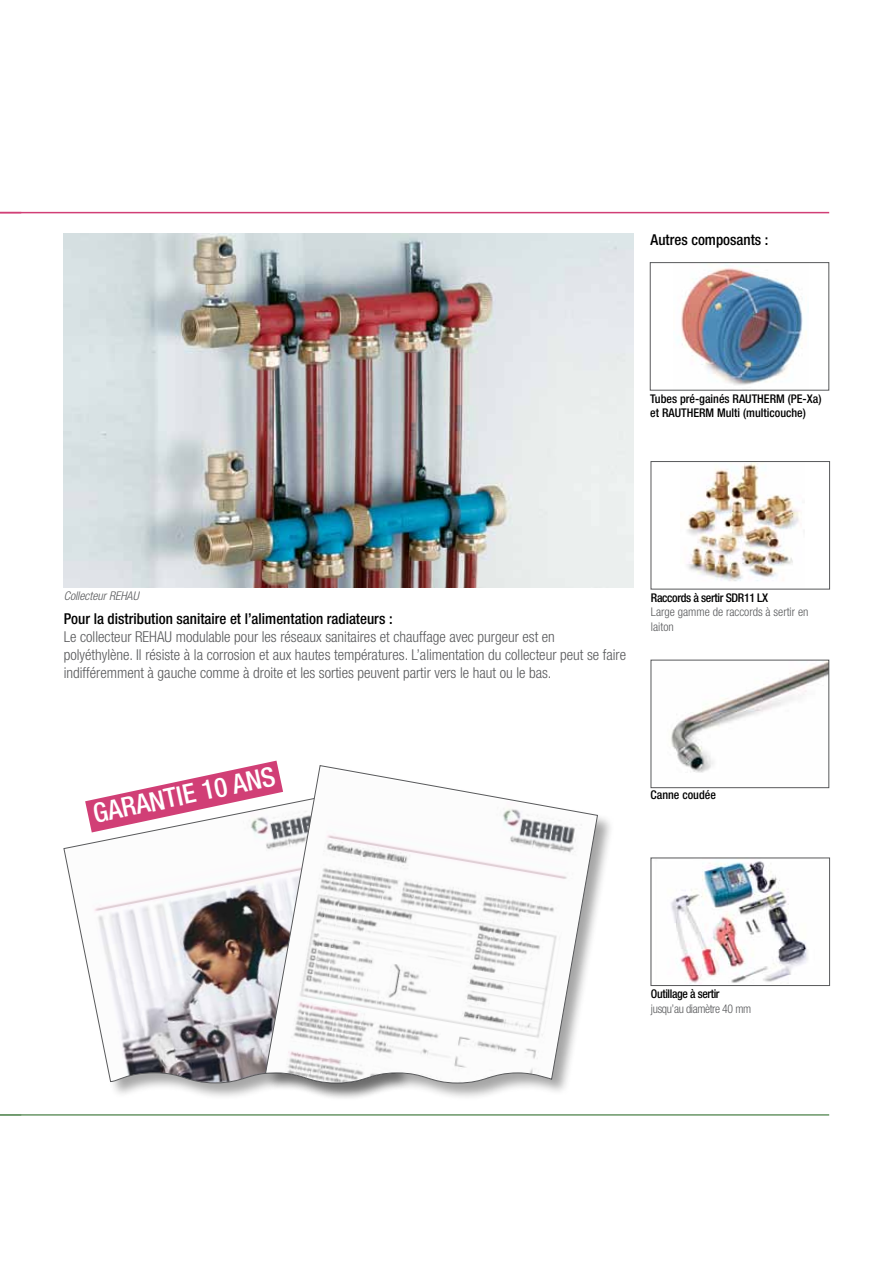
<style>
.page{position:relative;width:893px;height:1263px;background:#fff}
.page>*{position:absolute;margin:0;border:0;box-sizing:border-box;transform-origin:0 0}
.t1{font:500 condensed 27px "Helvetica Neue LT Std";color:#fff}
.t2{font:300 condensed 15px/18px "Helvetica Neue LT Std";color:#58595b}
.t3{font:500 condensed 15px "Helvetica Neue LT Std";color:#000}
.t4{font:500 condensed 12px/14.4px "Helvetica Neue LT Std";color:#000}
.t5{font:500 condensed 12px "Helvetica Neue LT Std";letter-spacing:-.03em;color:#000}
.t6{font:300 condensed 12px/14.4px "Helvetica Neue LT Std";color:#58595b}
.t7{font:300 condensed 12px "Helvetica Neue LT Std";letter-spacing:-.03em;color:#58595b}
.t8{font:italic 300 condensed 12px "Helvetica Neue LT Std";color:#58595b}
</style>
<div class="page">
<hr style="left:0;top:212px;width:829px;height:1px;background:#d13f76">
<hr style="left:0;top:1114px;width:829px;height:2px;background:#699667">
<img style="left:677px;top:265px;width:132px;height:120px">
<div style="left:650px;top:262px;width:179px;height:128px;border:1px solid #58595b"></div>
<img style="left:687px;top:463px;width:112px;height:118px">
<div style="left:651px;top:461px;width:179px;height:128px;border:1px solid #58595b"></div>
<img style="left:671px;top:662px;width:156px;height:111px">
<div style="left:651px;top:660px;width:178px;height:128px;border:1px solid #58595b"></div>
<div style="left:64px;top:793px;width:348px;height:308px;background:#000;opacity:.35"></div>
<svg style="left:64px;top:793px;width:201px;height:290px"></svg>
<div style="left:265px;top:765px;width:350px;height:336px;background:#000;opacity:.35"></div>
<svg style="left:265px;top:765px;width:333px;height:318px"></svg>
<img style="left:64px;top:234px;width:570px;height:353px">
<img style="left:671px;top:861px;width:137px;height:123px">
<div style="left:651px;top:858px;width:179px;height:128px;border:1px solid #58595b"></div>
<svg style="left:85px;top:761px;width:198px;height:71px"></svg>
<p class="t3" style="left:651px;top:230px;width:119px">Autres composants :</p>
<p class="t4" style="left:650px;top:391px;width:173px">Tubes pré-gainés RAUTHERM (PE-Xa) et RAUTHERM Multi (multicouche)</p>
<p class="t8" style="left:64px;top:589px;width:76px">Collecteur REHAU</p>
<p class="t3" style="left:64px;top:610px;width:330px">Pour la distribution sanitaire et l’alimentation radiateurs :</p>
<p class="t2" style="left:64px;top:627px;width:564px">Le collecteur REHAU modulable pour les réseaux sanitaires et chauffage avec purgeur est en polyéthylène. Il résiste à la corrosion et aux hautes températures. L’alimentation du collecteur peut se faire indifféremment à gauche comme à droite et les sorties peuvent partir vers le haut ou le bas.</p>
<p class="t5" style="left:651px;top:590px;width:119px">Raccords à sertir SDR11 LX</p>
<p class="t6" style="left:651px;top:605px;width:159px">Large gamme de raccords à sertir en laiton</p>
<h1 class="t1" style="left:90px;top:798px;width:187px;rotate:-12deg">GARANTIE 10 ANS</h1>
<p class="t4" style="left:651px;top:788px;width:67px">Canne coudée</p>
<p class="t5" style="left:651px;top:987px;width:70px">Outillage à sertir</p>
<p class="t7" style="left:651px;top:1002px;width:102px">jusqu’au diamètre 40 mm</p>
</div>
